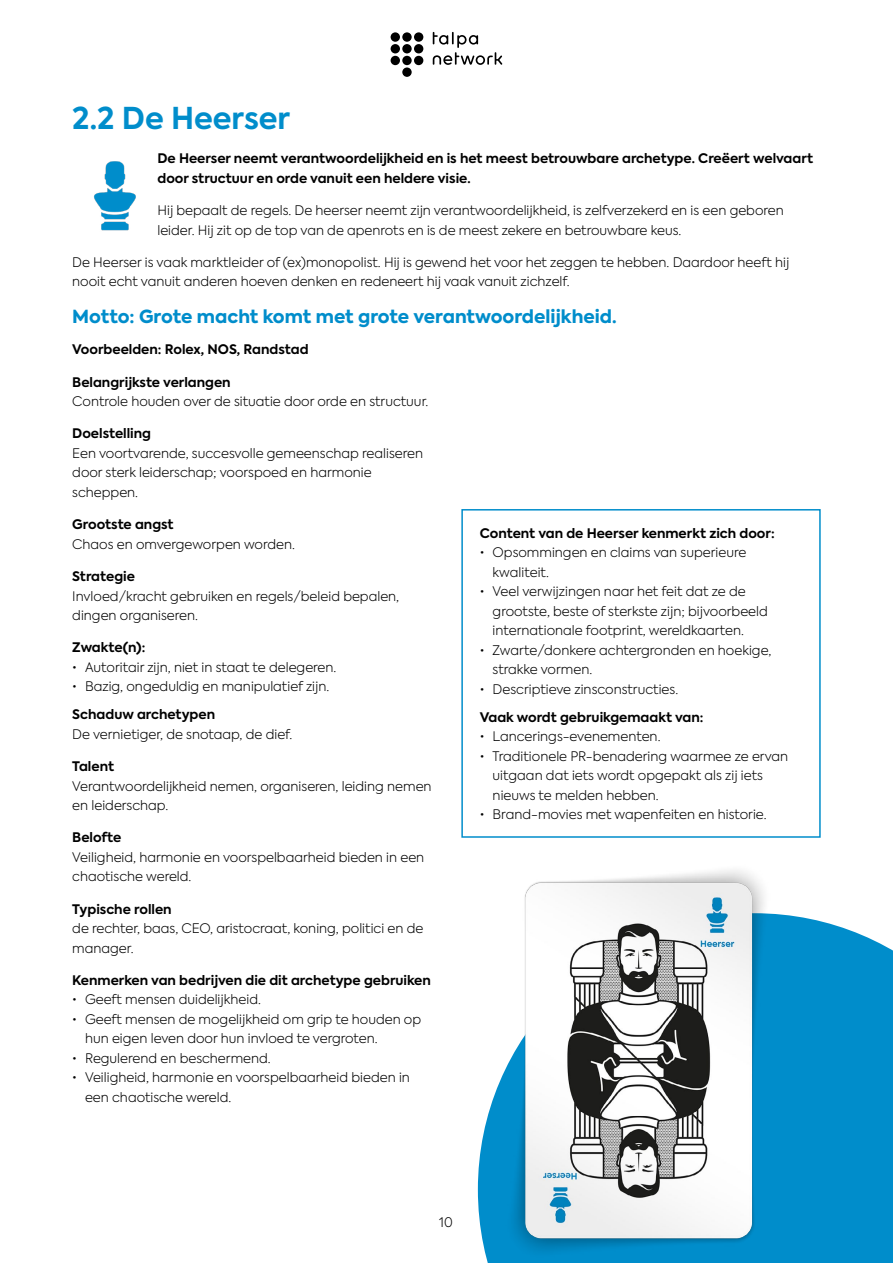
<style>
.page{position:relative;width:893px;height:1263px;background:#fff}
.page>*{position:absolute;margin:0;border:0;box-sizing:border-box;transform-origin:0 0}
.t1{font:700 30px "Axiforma";color:#008dcb}
.t2{font:800 18px "Axiforma";color:#008dcb}
.t3{font:300 13.2px/19.5px "Axiforma";color:#000}
.t4{font:700 13.2px/19.5px "Axiforma";color:#000}
</style>
<div class="page">
<div style="left:391px;top:32px;width:9px;height:10px;background:#000;border-radius:50%"></div>
<svg style="left:402px;top:32px;width:10px;height:10px"></svg>
<div style="left:414px;top:32px;width:9px;height:10px;background:#000;border-radius:50%"></div>
<div style="left:391px;top:44px;width:9px;height:9px;background:#000;border-radius:50%"></div>
<div style="left:402px;top:44px;width:10px;height:9px;background:#000;border-radius:50%"></div>
<div style="left:414px;top:44px;width:9px;height:9px;background:#000;border-radius:50%"></div>
<div style="left:391px;top:56px;width:9px;height:9px;background:#000;border-radius:50%"></div>
<div style="left:402px;top:56px;width:10px;height:9px;background:#000;border-radius:50%"></div>
<div style="left:414px;top:56px;width:9px;height:9px;background:#000;border-radius:50%"></div>
<div style="left:402px;top:67px;width:10px;height:10px;background:#000;border-radius:50%"></div>
<svg style="left:433px;top:32px;width:69px;height:33px"></svg>
<svg style="left:478px;top:913px;width:415px;height:350px;background:#239cd2"></svg>
<img style="left:506px;top:870px;width:264px;height:393px">
<div style="left:461px;top:509px;width:360px;height:329px;border:2px solid #008dcb"></div>
<img style="left:94px;top:161px;width:42px;height:70px">
<h1 class="t1" style="left:72px;top:98px;width:219px">2.2 De Heerser</h1>
<p class="t4" style="left:157px;top:149px;width:657px">De Heerser neemt verantwoordelijkheid en is het meest betrouwbare archetype. Creëert welvaart door structuur en orde vanuit een heldere visie.</p>
<p class="t3" style="left:157px;top:201px;width:628px">Hij bepaalt de regels. De heerser neemt zijn verantwoordelijkheid, is zelfverzekerd en is een geboren leider. Hij zit op de top van de apenrots en is de meest zekere en betrouwbare keus.</p>
<p class="t3" style="left:72px;top:252px;width:718px">De Heerser is vaak marktleider of (ex)monopolist. Hij is gewend het voor het zeggen te hebben. Daardoor heeft hij nooit echt vanuit anderen hoeven denken en redeneert hij vaak vanuit zichzelf.</p>
<h2 class="t2" style="left:72px;top:304px;width:546px">Motto: Grote macht komt met grote verantwoordelijkheid.</h2>
<p class="t4" style="left:72px;top:340px;width:238px">Voorbeelden: Rolex, NOS, Randstad</p>
<p class="t4" style="left:72px;top:372px;width:160px">Belangrijkste verlangen</p>
<p class="t3" style="left:72px;top:392px;width:358px">Controle houden over de situatie door orde en structuur.</p>
<p class="t4" style="left:72px;top:424px;width:80px">Doelstelling</p>
<p class="t3" style="left:72px;top:443px;width:352px">Een voortvarende, succesvolle gemeenschap realiseren door sterk leiderschap; voorspoed en harmonie scheppen.</p>
<p class="t4" style="left:72px;top:515px;width:103px">Grootste angst</p>
<p class="t3" style="left:72px;top:534px;width:224px">Chaos en omvergeworpen worden.</p>
<p class="t4" style="left:72px;top:567px;width:64px">Strategie</p>
<p class="t3" style="left:72px;top:586px;width:328px">Invloed/kracht gebruiken en regels/beleid bepalen, dingen organiseren.</p>
<p class="t4" style="left:72px;top:638px;width:75px">Zwakte(n):</p>
<p class="t3" style="left:72px;top:657px;width:266px">• Autoritair zijn, niet in staat te delegeren.</p>
<p class="t3" style="left:72px;top:677px;width:259px">• Bazig, ongeduldig en manipulatief zijn.</p>
<p class="t4" style="left:72px;top:705px;width:144px">Schaduw archetypen</p>
<p class="t3" style="left:72px;top:724px;width:221px">De vernietiger, de snotaap, de dief.</p>
<p class="t4" style="left:72px;top:757px;width:43px">Talent</p>
<p class="t3" style="left:72px;top:776px;width:361px">Verantwoordelijkheid nemen, organiseren, leiding nemen en leiderschap.</p>
<p class="t4" style="left:72px;top:828px;width:51px">Belofte</p>
<p class="t3" style="left:72px;top:847px;width:354px">Veiligheid, harmonie en voorspelbaarheid bieden in een chaotische wereld.</p>
<p class="t4" style="left:72px;top:899px;width:101px">Typische rollen</p>
<p class="t3" style="left:72px;top:918px;width:353px">de rechter, baas, CEO, aristocraat, koning, politici en de manager.</p>
<p class="t4" style="left:72px;top:970px;width:360px">Kenmerken van bedrijven die dit archetype gebruiken</p>
<p class="t3" style="left:72px;top:990px;width:190px">• Geeft mensen duidelijkheid.</p>
<p class="t3" style="left:85px;top:1009px;width:338px;text-indent:-13px">• Geeft mensen de mogelijkheid om grip te houden op hun eigen leven door hun invloed te vergroten.</p>
<p class="t3" style="left:72px;top:1048px;width:200px">• Regulerend en beschermend.</p>
<p class="t3" style="left:85px;top:1068px;width:326px;text-indent:-13px">• Veiligheid, harmonie en voorspelbaarheid bieden in een chaotische wereld.</p>
<p class="t4" style="left:480px;top:523px;width:296px">Content van de Heerser kenmerkt zich door:</p>
<p class="t3" style="left:493px;top:543px;width:255px;text-indent:-13px">• Opsommingen en claims van superieure kwaliteit.</p>
<p class="t3" style="left:493px;top:582px;width:277px;text-indent:-13px">• Veel verwijzingen naar het feit dat ze de grootste, beste of sterkste zijn; bijvoorbeeld internationale footprint, wereldkaarten.</p>
<p class="t3" style="left:493px;top:640px;width:280px;text-indent:-13px">• Zwarte/donkere achtergronden en hoekige, strakke vormen.</p>
<p class="t3" style="left:480px;top:679px;width:200px">• Descriptieve zinsconstructies.</p>
<p class="t4" style="left:480px;top:707px;width:225px">Vaak wordt gebruikgemaakt van:</p>
<p class="t3" style="left:480px;top:727px;width:182px">• Lancerings-evenementen.</p>
<p class="t3" style="left:493px;top:746px;width:297px;text-indent:-13px">• Traditionele PR-benadering waarmee ze ervan uitgaan dat iets wordt opgepakt als zij iets nieuws te melden hebben.</p>
<p class="t3" style="left:480px;top:805px;width:288px">• Brand-movies met wapenfeiten en historie.</p>
<p class="t3" style="left:439px;top:1212px;width:15px">10</p>
</div>
